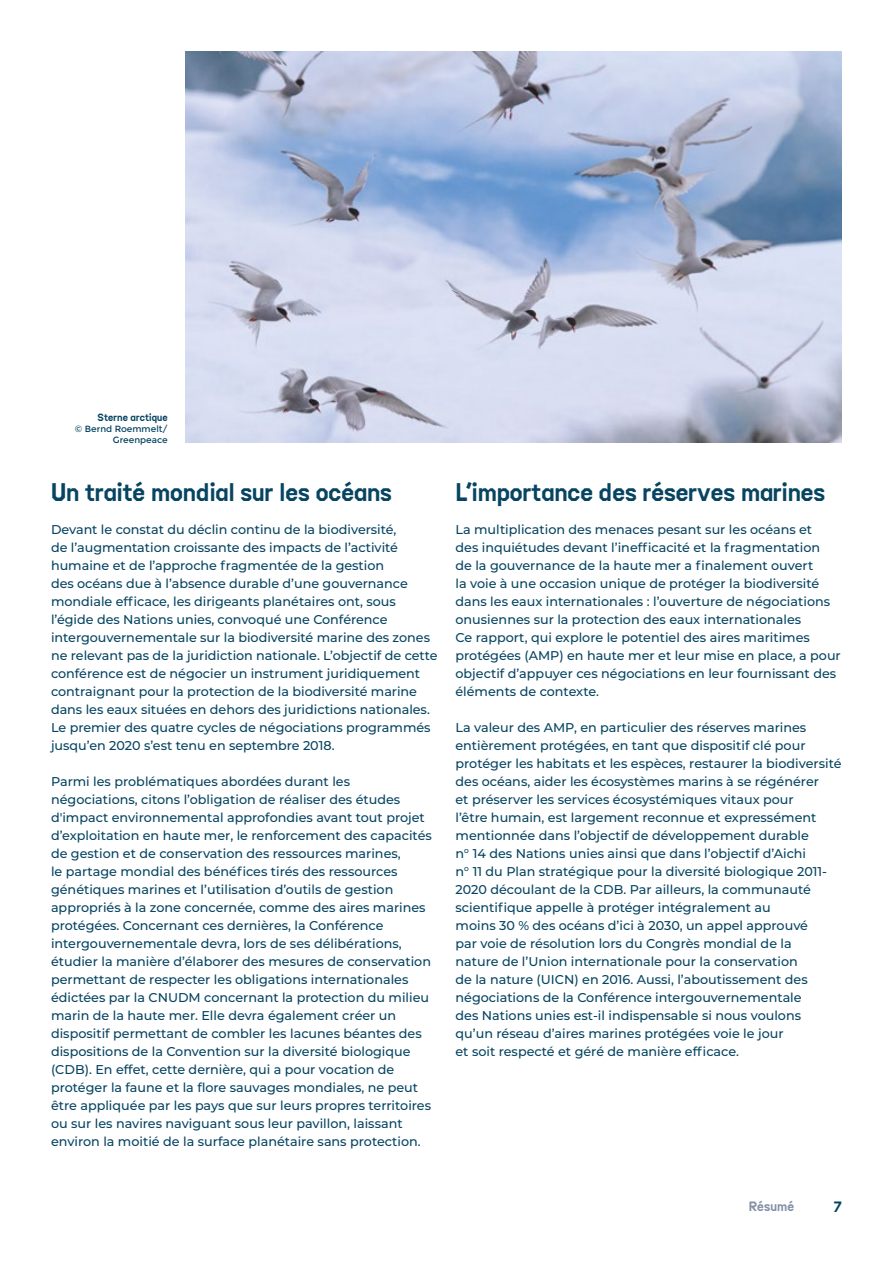
<style>
.page{position:relative;width:893px;height:1263px;background:#fff}
.page>*{position:absolute;margin:0;border:0;box-sizing:border-box;transform-origin:0 0}
.t1{font:25.5px "Sanctuary LC";color:#064461}
.t2{font:15px "Sanctuary LC";color:#064461}
.t3{font:13.5px "Sanctuary LC";letter-spacing:.01em;color:#8491a6}
.t4{font:500 12.75px/18px "Montserrat";color:#064461}
.t5{font:10.5px "Sanctuary LC";letter-spacing:.01em;color:#064461}
.t6{font:9px/10.8px "Montserrat";color:#064461;text-align:right}
</style>
<div class="page">
<img style="left:186px;top:51px;width:656px;height:392px">
<p class="t5" style="left:97px;top:411px;width:72px">Sterne arctique</p>
<p class="t6" style="left:75px;top:424px;width:94px">© Bernd Roemmelt/<br>Greenpeace</p>
<h1 class="t1" style="left:51px;top:475px;width:343px">Un traité mondial sur les océans</h1>
<p class="t4" style="left:51px;top:520px;width:388px">Devant le constat du déclin continu de la biodiversité,<br>de l’augmentation croissante des impacts de l’activité humaine et de l’approche fragmentée de la gestion<br>des océans due à l’absence durable d’une gouvernance mondiale efficace, les dirigeants planétaires ont, sous l’égide des Nations unies, convoqué une Conférence intergouvernementale sur la biodiversité marine des zones ne relevant pas de la juridiction nationale. L’objectif de cette conférence est de négocier un instrument juridiquement contraignant pour la protection de la biodiversité marine dans les eaux situées en dehors des juridictions nationales.<br>Le premier des quatre cycles de négociations programmés jusqu’en 2020 s’est tenu en septembre 2018.</p>
<p class="t4" style="left:51px;top:772px;width:382px">Parmi les problématiques abordées durant les négociations, citons l’obligation de réaliser des études d'impact environnemental approfondies avant tout projet d’exploitation en haute mer, le renforcement des capacités de gestion et de conservation des ressources marines,<br>le partage mondial des bénéfices tirés des ressources génétiques marines et l’utilisation d’outils de gestion appropriés à la zone concernée, comme des aires marines protégées. Concernant ces dernières, la Conférence intergouvernementale devra, lors de ses délibérations, étudier la manière d’élaborer des mesures de conservation permettant de respecter les obligations internationales édictées par la CNUDM concernant la protection du milieu marin de la haute mer. Elle devra également créer un dispositif permettant de combler les lacunes béantes des dispositions de la Convention sur la diversité biologique (CDB). En effet, cette dernière, qui a pour vocation de protéger la faune et la flore sauvages mondiales, ne peut être appliquée par les pays que sur leurs propres territoires ou sur les navires naviguant sous leur pavillon, laissant environ la moitié de la surface planétaire sans protection.</p>
<h1 class="t1" style="left:455px;top:475px;width:371px">L’importance des réserves marines</h1>
<p class="t4" style="left:455px;top:520px;width:387px">La multiplication des menaces pesant sur les océans et<br>des inquiétudes devant l’inefficacité et la fragmentation<br>de la gouvernance de la haute mer a finalement ouvert<br>la voie à une occasion unique de protéger la biodiversité dans les eaux internationales : l’ouverture de négociations onusiennes sur la protection des eaux internationales<br>Ce rapport, qui explore le potentiel des aires maritimes protégées (AMP) en haute mer et leur mise en place, a pour objectif d’appuyer ces négociations en leur fournissant des éléments de contexte.</p>
<p class="t4" style="left:455px;top:718px;width:388px">La valeur des AMP, en particulier des réserves marines entièrement protégées, en tant que dispositif clé pour protéger les habitats et les espèces, restaurer la biodiversité des océans, aider les écosystèmes marins à se régénérer<br>et préserver les services écosystémiques vitaux pour<br>l’être humain, est largement reconnue et expressément mentionnée dans l’objectif de développement durable<br>n° 14 des Nations unies ainsi que dans l’objectif d’Aichi<br>n° 11 du Plan stratégique pour la diversité biologique 2011- 2020 découlant de la CDB. Par ailleurs, la communauté scientifique appelle à protéger intégralement au<br>moins 30 % des océans d’ici à 2030, un appel approuvé<br>par voie de résolution lors du Congrès mondial de la<br>nature de l’Union internationale pour la conservation<br>de la nature (UICN) en 2016. Aussi, l’aboutissement des négociations de la Conférence intergouvernementale<br>des Nations unies est-il indispensable si nous voulons qu’un réseau d’aires marines protégées voie le jour<br>et soit respecté et géré de manière efficace.</p>
<p class="t3" style="left:749px;top:1197px;width:47px">Résumé</p>
<p class="t2" style="left:834px;top:1197px;width:10px">7</p>
</div>
